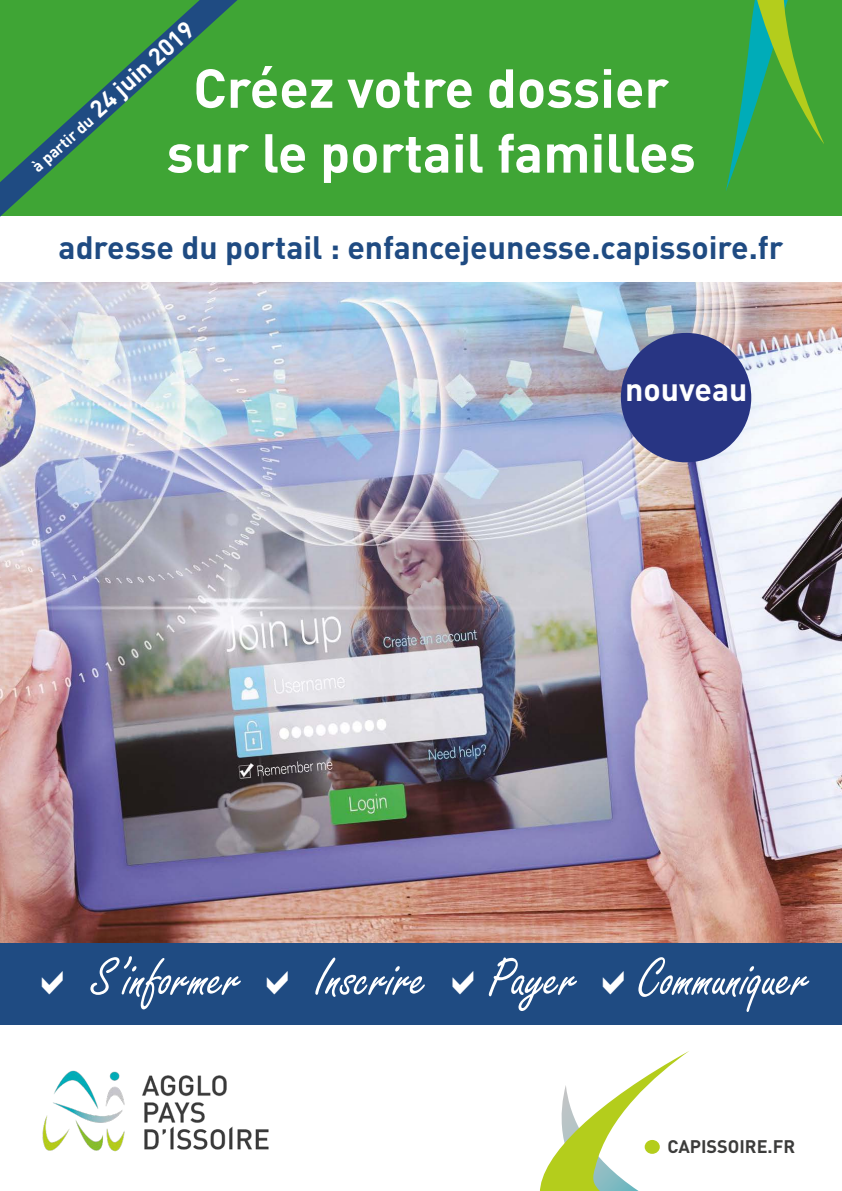
<style>
.page{position:relative;width:842px;height:1191px;background:#fff}
.page>*{position:absolute;margin:0;border:0;box-sizing:border-box;transform-origin:0 0}
.t1{font:58px "Freestyle Script";color:#fff;scale:.95 1}
.t2{font:700 54px/64.8px "DIN";color:#fff;text-align:center}
.t3{font:700 32px "DIN";color:#1f4b82}
.t4{font:700 32px "DIN";color:#fff}
.t5{font:700 24px "DIN";color:#fff}
.t6{font:700 18px "DIN";color:#3c3c3b}
.s1{font-size:16px}
</style>
<div class="page">
<img style="left:0;top:282px;width:842px;height:661px">
<div style="left:0;top:0;width:842px;height:215px;background:#3fa535"></div>
<div style="left:0;top:943px;width:842px;height:82px;background:#1f4b82"></div>
<svg style="left:539px;top:1051px;width:150px;height:140px"></svg>
<div style="left:645px;top:1140px;width:15px;height:13px;background:#b4cd1c;border-radius:50%"></div>
<img style="left:42px;top:1070px;width:227px;height:82px">
<div style="left:621px;top:333px;width:130px;height:129px;background:#283583;border-radius:50%"></div>
<svg style="left:726px;top:0;width:98px;height:191px"></svg>
<svg style="left:0;top:0;width:237px;height:217px"></svg>
<p class="t5" style="left:22px;top:156px;width:213px;rotate:-42deg"><span class="s1">à partir du</span> 24 juin 2019</p>
<h2 class="t2" style="left:167px;top:54px;width:531px">Créez votre dossier sur le portail familles</h2>
<p class="t3" style="left:59px;top:227px;width:726px">adresse du portail : enfancejeunesse.capissoire.fr</p>
<p class="t4" style="left:625px;top:368px;width:124px">nouveau</p>
<h1 class="t1" style="left:92px;top:946px;width:159px">S’informer</h1>
<h1 class="t1" style="left:315px;top:946px;width:522px">Inscrire Payer Communiquer</h1>
<p class="t6" style="left:667px;top:1134px;width:129px">CAPISSOIRE.FR</p>
</div>
